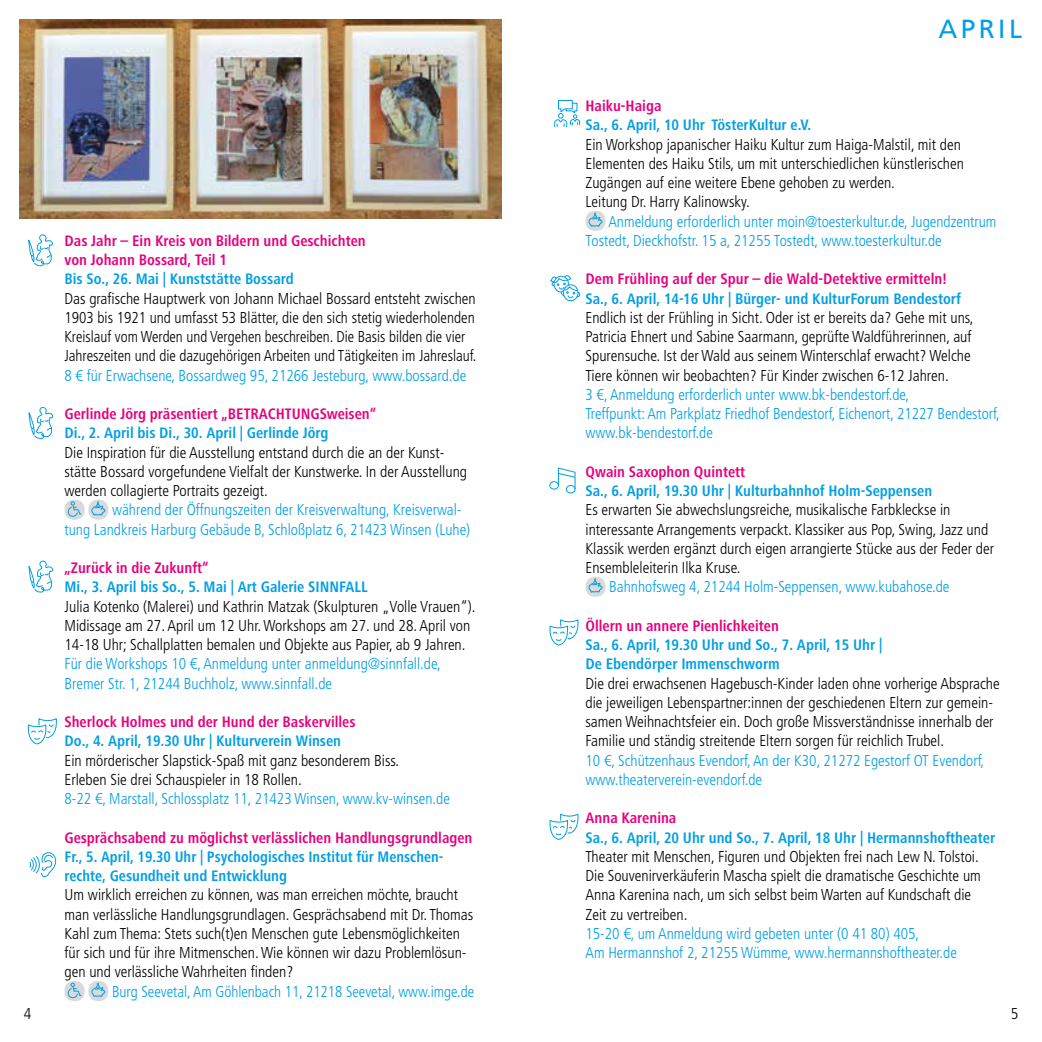
<style>
.page{position:relative;width:1042px;height:1042px;background:#fff}
.page>*{position:absolute;margin:0;border:0;box-sizing:border-box;transform-origin:0 0}
.t1{font:26.25px "Frutiger LT Pro";letter-spacing:.13em;color:#009fe3}
.t2{font:300 condensed 15.75px/19.2px "Frutiger LT";color:#000}
.t3{font:300 condensed 15.75px/19.2px "Frutiger LT";color:#009fe3}
.t4{font:700 condensed 15.75px/19.2px "Frutiger Next LT";color:#009fe3}
.t5{font:700 condensed 15.75px/19.2px "Frutiger Next LT";color:#e6007d}
.t6{font:300 condensed 15.75px "Frutiger LT";color:#009fe3;scale:.96 1}
</style>
<div class="page">
<div style="left:64px;top:500px;width:21px;height:20px;background:#dadada;border-radius:50%"></div>
<svg style="left:68px;top:501px;width:14px;height:16px"></svg>
<div style="left:88px;top:499px;width:20px;height:21px;background:#dadada;border-radius:50%"></div>
<svg style="left:91px;top:502px;width:15px;height:14px"></svg>
<div style="left:64px;top:981px;width:21px;height:20px;background:#dadada;border-radius:50%"></div>
<svg style="left:68px;top:983px;width:14px;height:16px"></svg>
<div style="left:88px;top:981px;width:20px;height:20px;background:#dadada;border-radius:50%"></div>
<svg style="left:91px;top:983px;width:15px;height:14px"></svg>
<div style="left:585px;top:211px;width:20px;height:20px;background:#dadada;border-radius:50%"></div>
<svg style="left:587px;top:213px;width:16px;height:14px"></svg>
<div style="left:585px;top:577px;width:20px;height:20px;background:#dadada;border-radius:50%"></div>
<svg style="left:588px;top:579px;width:15px;height:14px"></svg>
<svg style="left:28px;top:407px;width:26px;height:32px"></svg>
<svg style="left:28px;top:560px;width:26px;height:33px"></svg>
<svg style="left:28px;top:234px;width:25px;height:33px"></svg>
<svg style="left:554px;top:100px;width:26px;height:27px"></svg>
<svg style="left:550px;top:275px;width:31px;height:26px"></svg>
<svg style="left:29px;top:852px;width:28px;height:25px"></svg>
<svg style="left:27px;top:718px;width:30px;height:27px"></svg>
<img style="left:20px;top:20px;width:481px;height:198px">
<svg style="left:549px;top:813px;width:30px;height:27px"></svg>
<svg style="left:549px;top:619px;width:30px;height:27px"></svg>
<div style="left:549px;top:481px;width:10px;height:8px;border:1px solid #009fe3;border-radius:50%"></div>
<div style="left:566px;top:485px;width:9px;height:8px;border:1px solid #009fe3;border-radius:50%"></div>
<svg style="left:557px;top:467px;width:19px;height:23px"></svg>
<p class="t5" style="left:64px;top:231px;width:303px">Das Jahr – Ein Kreis von Bildern und Geschichten von Johann Bossard, Teil 1</p>
<p class="t4" style="left:64px;top:269px;width:231px">Bis So., 26. Mai | Kunststätte Bossard</p>
<p class="t2" style="left:64px;top:289px;width:413px">Das grafische Hauptwerk von Johann Michael Bossard entsteht zwischen 1903 bis 1921 und umfasst 53 Blätter, die den sich stetig wiederholenden Kreislauf vom Werden und Vergehen beschreiben. Die Basis bilden die vier Jahreszeiten und die dazugehörigen Arbeiten und Tätigkeiten im Jahreslauf.</p>
<p class="t3" style="left:64px;top:366px;width:403px">8 € für Erwachsene, Bossardweg 95, 21266 Jesteburg, www.bossard.de</p>
<p class="t5" style="left:64px;top:404px;width:313px">Gerlinde Jörg präsentiert „BETRACHTUNGSweisen“</p>
<p class="t4" style="left:64px;top:423px;width:266px">Di., 2. April bis Di., 30. April | Gerlinde Jörg</p>
<p class="t2" style="left:64px;top:443px;width:404px">Die Inspiration für die Ausstellung entstand durch die an der Kunst&shy;stätte Bossard vorgefundene Vielfalt der Kunstwerke. In der Ausstellung werden collagierte Portraits gezeigt.</p>
<p class="t3" style="left:64px;top:500px;width:407px;text-indent:48px">während der Öffnungszeiten der Kreisverwaltung, Kreisverwal&shy;tung Landkreis Harburg Gebäude B, Schloßplatz 6, 21423 Winsen (Luhe)</p>
<p class="t5" style="left:64px;top:558px;width:146px">„Zurück in die Zukunft“</p>
<p class="t4" style="left:64px;top:577px;width:305px">Mi., 3. April bis So., 5. Mai | Art Galerie SINNFALL</p>
<p class="t2" style="left:64px;top:597px;width:413px">Julia Kotenko (Malerei) und Kathrin Matzak (Skulpturen „Volle Vrauen“).<br>Midissage am 27. April um 12 Uhr. Workshops am 27. und 28. April von<br>14-18 Uhr; Schallplatten bemalen und Objekte aus Papier, ab 9 Jahren.</p>
<p class="t3" style="left:64px;top:654px;width:378px">Für die Workshops 10 €, Anmeldung unter anmeldung@sinnfall.de,<br>Bremer Str. 1, 21244 Buchholz, www.sinnfall.de</p>
<p class="t5" style="left:64px;top:712px;width:292px">Sherlock Holmes und der Hund der Baskervilles</p>
<p class="t4" style="left:64px;top:731px;width:278px">Do., 4. April, 19.30 Uhr | Kulturverein Winsen</p>
<p class="t2" style="left:64px;top:751px;width:336px">Ein mörderischer Slapstick-Spaß mit ganz besonderem Biss.<br>Erleben Sie drei Schauspieler in 18 Rollen.</p>
<p class="t3" style="left:64px;top:789px;width:387px">8-22 €, Marstall, Schlossplatz 11, 21423 Winsen, www.kv-winsen.de</p>
<p class="t5" style="left:64px;top:828px;width:409px">Gesprächsabend zu möglichst verlässlichen Handlungsgrundlagen</p>
<p class="t4" style="left:64px;top:847px;width:380px">Fr., 5. April, 19.30 Uhr | Psychologisches Institut für Menschen&shy;rechte, Gesundheit und Entwicklung</p>
<p class="t2" style="left:64px;top:885px;width:410px">Um wirklich erreichen zu können, was man erreichen möchte, braucht man verlässliche Handlungsgrundlagen. Gesprächsabend mit Dr. Thomas Kahl zum Thema: Stets such(t)en Menschen gute Lebensmöglichkeiten für sich und für ihre Mitmenschen. Wie können wir dazu Problemlösun&shy;gen und verlässliche Wahrheiten finden?</p>
<p class="t6" style="left:112px;top:982px;width:379px">Burg Seevetal, Am Göhlenbach 11, 21218 Seevetal, www.imge.de</p>
<h1 class="t1" style="left:938px;top:14px;width:85px">APRIL</h1>
<p class="t5" style="left:585px;top:96px;width:78px">Haiku-Haiga</p>
<p class="t4" style="left:585px;top:115px;width:227px">Sa., 6. April, 10 Uhr TösterKultur e.V.</p>
<p class="t2" style="left:585px;top:135px;width:380px">Ein Workshop japanischer Haiku Kultur zum Haiga-Malstil, mit den Elementen des Haiku Stils, um mit unterschiedlichen künstlerischen Zugängen auf eine weitere Ebene gehoben zu werden.<br>Leitung Dr. Harry Kalinowsky.</p>
<p class="t3" style="left:585px;top:212px;width:412px;text-indent:23px">Anmeldung erforderlich unter moin@toesterkultur.de, Jugendzentrum<br>Tostedt, Dieckhofstr. 15 a, 21255 Tostedt, www.toesterkultur.de</p>
<p class="t5" style="left:585px;top:269px;width:363px">Dem Frühling auf der Spur – die Wald-Detektive ermitteln!</p>
<p class="t4" style="left:585px;top:289px;width:377px">Sa., 6. April, 14-16 Uhr | Bürger- und KulturForum Bendestorf</p>
<p class="t2" style="left:585px;top:308px;width:390px">Endlich ist der Frühling in Sicht. Oder ist er bereits da? Gehe mit uns, Patricia Ehnert und Sabine Saarmann, geprüfte Waldführerinnen, auf Spurensuche. Ist der Wald aus seinem Winterschlaf erwacht? Welche Tiere können wir beobachten? Für Kinder zwischen 6-12 Jahren.</p>
<p class="t3" style="left:585px;top:385px;width:416px">3 €, Anmeldung erforderlich unter www.bk-bendestorf.de,<br>Treffpunkt: Am Parkplatz Friedhof Bendestorf, Eichenort, 21227 Bendestorf, www.bk-bendestorf.de</p>
<p class="t5" style="left:585px;top:462px;width:161px">Qwain Saxophon Quintett</p>
<p class="t4" style="left:585px;top:481px;width:348px">Sa., 6. April, 19.30 Uhr | Kulturbahnhof Holm-Seppensen</p>
<p class="t2" style="left:585px;top:500px;width:410px">Es erwarten Sie abwechslungsreiche, musikalische Farbkleckse in interessante Arrangements verpackt. Klassiker aus Pop, Swing, Jazz und Klassik werden ergänzt durch eigen arrangierte Stücke aus der Feder der Ensembleleiterin Ilka Kruse.</p>
<p class="t3" style="left:609px;top:577px;width:342px">Bahnhofsweg 4, 21244 Holm-Seppensen, www.kubahose.de</p>
<p class="t5" style="left:585px;top:616px;width:195px">Öllern un annere Pienlichkeiten</p>
<p class="t4" style="left:585px;top:635px;width:298px">Sa., 6. April, 19.30 Uhr und So., 7. April, 15 Uhr |<br>De Ebendörper Immenschworm</p>
<p class="t2" style="left:585px;top:674px;width:416px">Die drei erwachsenen Hagebusch-Kinder laden ohne vorherige Absprache die jeweiligen Lebenspartner:innen der geschiedenen Eltern zur gemein&shy;samen Weihnachtsfeier ein. Doch große Missverständnisse innerhalb der Familie und ständig streitende Eltern sorgen für reichlich Trubel.</p>
<p class="t3" style="left:585px;top:751px;width:400px">10 €, Schützenhaus Evendorf, An der K30, 21272 Egestorf OT Evendorf, www.theaterverein-evendorf.de</p>
<p class="t5" style="left:585px;top:808px;width:92px">Anna Karenina</p>
<p class="t4" style="left:585px;top:828px;width:411px">Sa., 6. April, 20 Uhr und So., 7. April, 18 Uhr | Hermannshoftheater</p>
<p class="t2" style="left:585px;top:847px;width:397px">Theater mit Menschen, Figuren und Objekten frei nach Lew N. Tolstoi.<br>Die Souvenirverkäuferin Mascha spielt die dramatische Geschichte um Anna Karenina nach, um sich selbst beim Warten auf Kundschaft die Zeit zu vertreiben.</p>
<p class="t3" style="left:585px;top:924px;width:373px">15-20 €, um Anmeldung wird gebeten unter (0 41 80) 405,<br>Am Hermannshof 2, 21255 Wümme, www.hermannshoftheater.de</p>
<p class="t2" style="left:24px;top:1004px;width:9px">4</p>
<p class="t2" style="left:1011px;top:1004px;width:9px">5</p>
</div>
